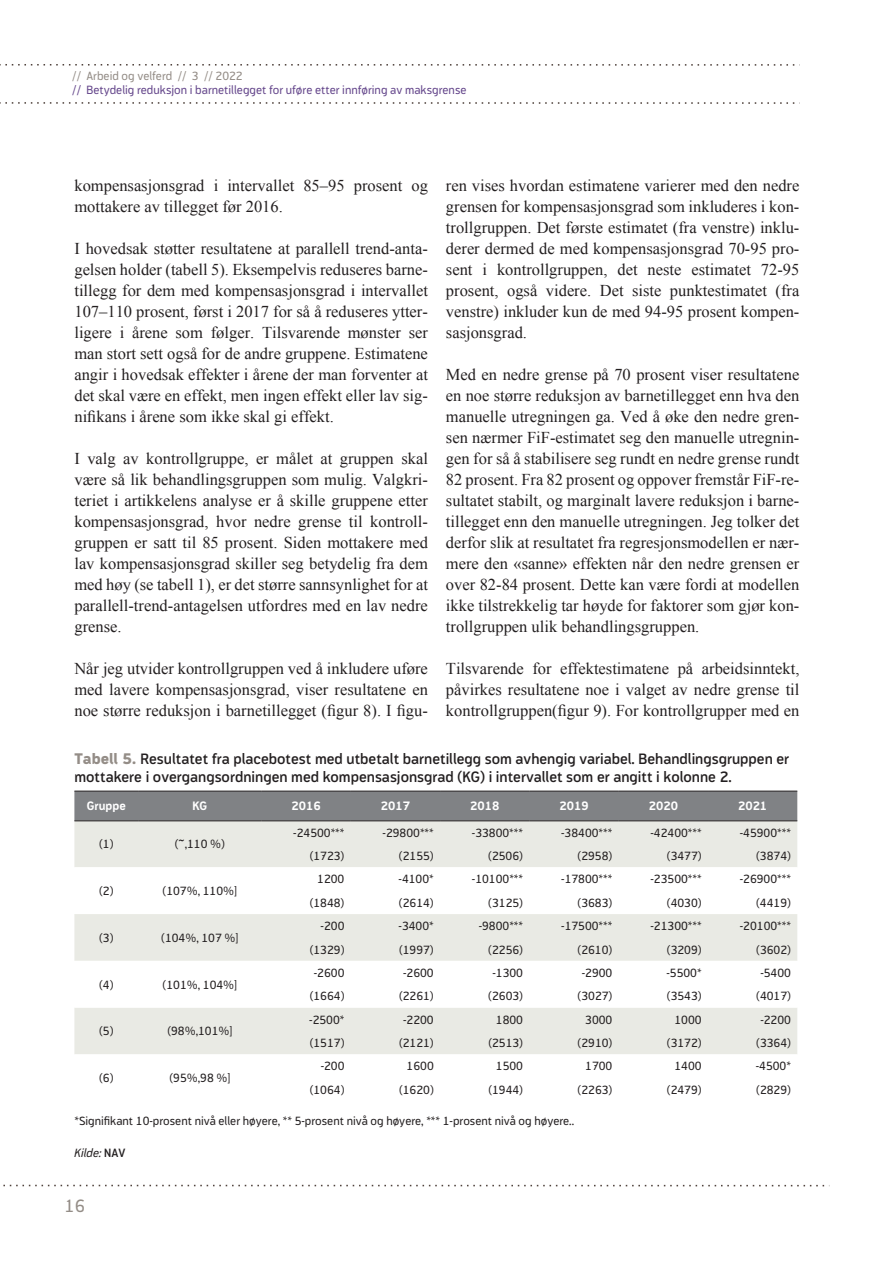
<style>
.page{position:relative;width:893px;height:1263px;background:#fff}
.page>*{position:absolute;margin:0;border:0;box-sizing:border-box;transform-origin:0 0}
.t1{font:18px "Modus";color:#948d87}
.t2{font:16.5px/21px "Times New Roman";color:#231f20;text-align:justify}
.t3{font:600 15px/18px "Modus";color:#231f20}
.t4{font:12px/23.5px "Modus";color:#231f20;text-align:right}
.t5{font:12px "Modus";color:#64468b}
.t6{font:700 12px "Modus";color:#fff}
.t7{font:12px "Modus";color:#948d87}
.t8{font:italic 12px "Modus";color:#231f20}
.s1{font-weight:800;color:#948d87}
.s2{font-weight:600;font-style:normal}
</style>
<div class="page">
<svg style="left:0;top:64px;width:795px;height:2px"></svg>
<svg style="left:0;top:102px;width:795px;height:2px"></svg>
<svg style="left:3px;top:1185px;width:822px;height:1px"></svg>
<div style="left:74px;top:792px;width:723px;height:28px;background:#808285"></div>
<div style="left:74px;top:821px;width:723px;height:46px;background:#e9eae4"></div>
<svg style="left:74px;top:914px;width:723px;height:140px;fill:#e9eae4"></svg>
<hr style="left:74px;top:791px;width:64px;height:1px;background:#231f20">
<hr style="left:138px;top:791px;width:123px;height:1px;background:#231f20">
<hr style="left:261px;top:791px;width:90px;height:1px;background:#231f20">
<hr style="left:351px;top:791px;width:89px;height:1px;background:#231f20">
<hr style="left:440px;top:791px;width:89px;height:1px;background:#231f20">
<hr style="left:529px;top:791px;width:90px;height:1px;background:#231f20">
<hr style="left:619px;top:791px;width:89px;height:1px;background:#231f20">
<hr style="left:708px;top:791px;width:89px;height:1px;background:#231f20">
<hr style="left:74px;top:820px;width:64px;height:1px;background:#231f20">
<hr style="left:138px;top:820px;width:123px;height:1px;background:#231f20">
<hr style="left:261px;top:820px;width:90px;height:1px;background:#231f20">
<hr style="left:351px;top:820px;width:89px;height:1px;background:#231f20">
<hr style="left:440px;top:820px;width:89px;height:1px;background:#231f20">
<hr style="left:529px;top:820px;width:90px;height:1px;background:#231f20">
<hr style="left:619px;top:820px;width:89px;height:1px;background:#231f20">
<hr style="left:708px;top:820px;width:89px;height:1px;background:#231f20">
<p class="t7" style="left:72px;top:69px;width:172px">// Arbeid og velferd // 3 // 2022</p>
<p class="t5" style="left:72px;top:83px;width:396px">// Betydelig reduksjon i barnetillegget for uføre etter innføring av maksgrense</p>
<p class="t2" style="left:74px;top:175px;width:355px">kompensasjonsgrad i intervallet 85–95 prosent og mottakere av tillegget før 2016.</p>
<p class="t2" style="left:74px;top:238px;width:355px">I hovedsak støtter resultatene at parallell trend-anta&shy;gelsen holder (tabell 5). Eksempelvis reduseres barne&shy;tillegg for dem med kompensasjonsgrad i intervallet 107–110 prosent, først i 2017 for så å reduseres ytter&shy;ligere i årene som følger. Tilsvarende mønster ser man stort sett også for de andre gruppene. Estimatene angir i hovedsak effekter i årene der man forventer at det skal være en effekt, men ingen effekt eller lav sig&shy;nifikans i årene som ikke skal gi effekt.</p>
<p class="t2" style="left:74px;top:448px;width:355px">I valg av kontrollgruppe, er målet at gruppen skal være så lik behandlingsgruppen som mulig. Valgkri&shy;teriet i artikkelens analyse er å skille gruppene etter kompensasjonsgrad, hvor nedre grense til kontroll&shy;gruppen er satt til 85 prosent. Siden mottakere med lav kompensasjonsgrad skiller seg betydelig fra dem med høy (se tabell 1), er det større sannsynlighet for at parallell-trend-antagelsen utfordres med en lav nedre grense.</p>
<p class="t2" style="left:74px;top:658px;width:355px">Når jeg utvider kontrollgruppen ved å inkludere uføre med lavere kompensasjonsgrad, viser resultatene en noe større reduksjon i barnetillegget (figur 8). I figu-</p>
<p class="t2" style="left:446px;top:175px;width:355px">ren vises hvordan estimatene varierer med den nedre grensen for kompensasjonsgrad som inkluderes i kon&shy;trollgruppen. Det første estimatet (fra venstre) inklu&shy;derer dermed de med kompensasjonsgrad 70-95 pro&shy;sent i kontrollgruppen, det neste estimatet 72-95 prosent, også videre. Det siste punktestimatet (fra venstre) inkluder kun de med 94-95 prosent kompen&shy;sasjonsgrad.</p>
<p class="t2" style="left:446px;top:364px;width:355px">Med en nedre grense på 70 prosent viser resultatene en noe større reduksjon av barnetillegget enn hva den manuelle utregningen ga. Ved å øke den nedre gren&shy;sen nærmer FiF-estimatet seg den manuelle utregnin&shy;gen for så å stabilisere seg rundt en nedre grense rundt 82 prosent. Fra 82 prosent og oppover fremstår FiF-re&shy;sultatet stabilt, og marginalt lavere reduksjon i barne&shy;tillegget enn den manuelle utregningen. Jeg tolker det derfor slik at resultatet fra regresjonsmodellen er nær&shy;mere den «sanne» effekten når den nedre grensen er over 82-84 prosent. Dette kan være fordi at modellen ikke tilstrekkelig tar høyde for faktorer som gjør kon&shy;trollgruppen ulik behandlingsgruppen.</p>
<p class="t2" style="left:446px;top:658px;width:355px">Tilsvarende for effektestimatene på arbeidsinntekt, påvirkes resultatene noe i valget av nedre grense til kontrollgruppen(figur 9). For kontrollgrupper med en</p>
<p class="t3" style="left:74px;top:750px;width:716px"><span class="s1">Tabell 5.</span> Resultatet fra placebotest med utbetalt barnetillegg som avhengig variabel. Behandlingsgruppen er mottakere i overgangsordningen med kompensasjonsgrad (KG) i intervallet som er angitt i kolonne 2.</p>
<p class="t6" style="left:87px;top:799px;width:40px">Gruppe</p>
<p class="t6" style="left:192px;top:799px;width:16px">KG</p>
<p class="t6" style="left:292px;top:799px;width:31px">2016</p>
<p class="t6" style="left:381px;top:799px;width:31px">2017</p>
<p class="t6" style="left:470px;top:799px;width:31px">2018</p>
<p class="t6" style="left:559px;top:799px;width:31px">2019</p>
<p class="t6" style="left:649px;top:799px;width:31px">2020</p>
<p class="t6" style="left:738px;top:799px;width:31px">2021</p>
<p class="t4" style="left:99px;top:832px;width:16px">(1)</p>
<p class="t4" style="left:175px;top:832px;width:52px">(~,110 %)</p>
<p class="t4" style="left:293px;top:821px;width:53px">-24500*** (1723)</p>
<p class="t4" style="left:383px;top:821px;width:53px">-29800*** (2155)</p>
<p class="t4" style="left:472px;top:821px;width:53px">-33800*** (2506)</p>
<p class="t4" style="left:561px;top:821px;width:53px">-38400*** (2958)</p>
<p class="t4" style="left:650px;top:821px;width:53px">-42400*** (3477)</p>
<p class="t4" style="left:740px;top:821px;width:53px">-45900*** (3874)</p>
<p class="t4" style="left:99px;top:879px;width:16px">(2)</p>
<p class="t4" style="left:163px;top:879px;width:76px">(107%, 110%]</p>
<p class="t4" style="left:310px;top:867px;width:36px">1200 (1848)</p>
<p class="t4" style="left:399px;top:867px;width:37px;text-align:left">-4100* (2614)</p>
<p class="t4" style="left:472px;top:867px;width:53px">-10100*** (3125)</p>
<p class="t4" style="left:561px;top:867px;width:53px">-17800*** (3683)</p>
<p class="t4" style="left:650px;top:867px;width:53px">-23500*** (4030)</p>
<p class="t4" style="left:740px;top:867px;width:53px">-26900*** (4419)</p>
<p class="t4" style="left:99px;top:926px;width:16px">(3)</p>
<p class="t4" style="left:161px;top:926px;width:79px">(104%, 107 %]</p>
<p class="t4" style="left:310px;top:914px;width:36px">-200 (1329)</p>
<p class="t4" style="left:399px;top:914px;width:37px;text-align:left">-3400* (1997)</p>
<p class="t4" style="left:479px;top:914px;width:46px">-9800*** (2256)</p>
<p class="t4" style="left:561px;top:914px;width:53px">-17500*** (2610)</p>
<p class="t4" style="left:650px;top:914px;width:53px">-21300*** (3209)</p>
<p class="t4" style="left:740px;top:914px;width:53px">-20100*** (3602)</p>
<p class="t4" style="left:99px;top:973px;width:16px">(4)</p>
<p class="t4" style="left:163px;top:973px;width:76px">(101%, 104%]</p>
<p class="t4" style="left:310px;top:961px;width:36px;text-align:center">-2600 (1664)</p>
<p class="t4" style="left:399px;top:961px;width:36px;text-align:center">-2600 (2261)</p>
<p class="t4" style="left:488px;top:961px;width:36px;text-align:center">-1300 (2603)</p>
<p class="t4" style="left:578px;top:961px;width:36px;text-align:center">-2900 (3027)</p>
<p class="t4" style="left:666px;top:961px;width:37px;text-align:left">-5500* (3543)</p>
<p class="t4" style="left:756px;top:961px;width:36px;text-align:center">-5400 (4017)</p>
<p class="t4" style="left:99px;top:1019px;width:16px">(5)</p>
<p class="t4" style="left:167px;top:1019px;width:67px">(98%,101%]</p>
<p class="t4" style="left:309px;top:1008px;width:37px;text-align:left">-2500* (1517)</p>
<p class="t4" style="left:399px;top:1008px;width:36px;text-align:center">-2200 (2121)</p>
<p class="t4" style="left:488px;top:1008px;width:36px">1800 (2513)</p>
<p class="t4" style="left:578px;top:1008px;width:36px">3000 (2910)</p>
<p class="t4" style="left:667px;top:1008px;width:36px">1000 (3172)</p>
<p class="t4" style="left:756px;top:1008px;width:36px;text-align:center">-2200 (3364)</p>
<p class="t4" style="left:99px;top:1066px;width:16px">(6)</p>
<p class="t4" style="left:169px;top:1066px;width:62px">(95%,98 %]</p>
<p class="t4" style="left:310px;top:1054px;width:36px">-200 (1064)</p>
<p class="t4" style="left:399px;top:1054px;width:36px">1600 (1620)</p>
<p class="t4" style="left:488px;top:1054px;width:36px">1500 (1944)</p>
<p class="t4" style="left:578px;top:1054px;width:36px">1700 (2263)</p>
<p class="t4" style="left:667px;top:1054px;width:36px">1400 (2479)</p>
<p class="t4" style="left:756px;top:1054px;width:37px;text-align:left">-4500* (2829)</p>
<p class="t4" style="left:74px;top:1109px;width:501px">*Signifikant 10-prosent nivå eller høyere, ** 5-prosent nivå og høyere, *** 1-prosent nivå og høyere..</p>
<p class="t8" style="left:74px;top:1146px;width:52px">Kilde: <span class="s2">NAV</span></p>
<p class="t1" style="left:65px;top:1195px;width:22px">16</p>
</div>
